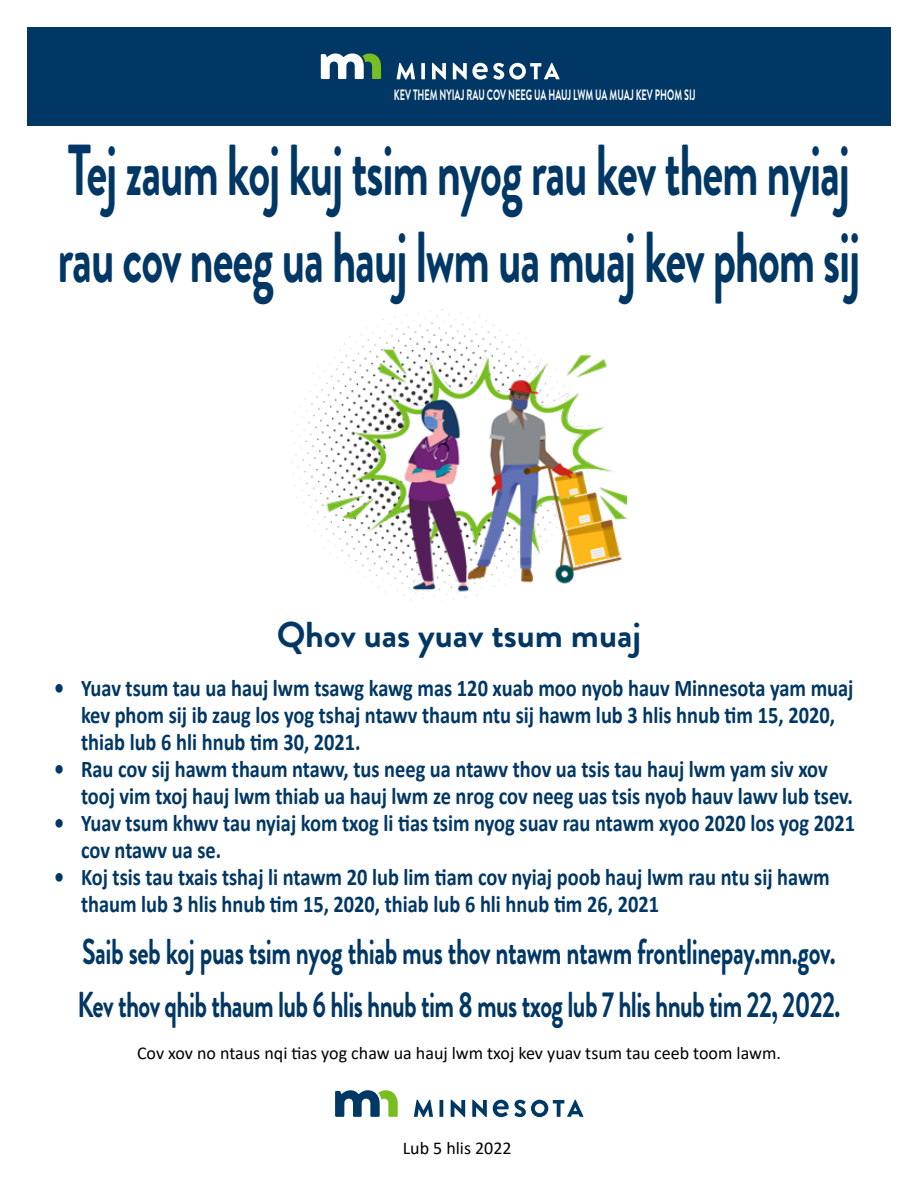
<style>
.page{position:relative;width:918px;height:1188px;background:#fff}
.page>*{position:absolute;margin:0;border:0;box-sizing:border-box;transform-origin:0 0}
.t1{font:700 72px/86.4px "Brandon Grotesque";letter-spacing:-.025em;color:#003764;scale:.65 1}
.t2{font:700 36px "Brandon Grotesque";letter-spacing:-.015em;color:#003764;scale:.7 1}
.t3{font:700 36px "Brandon Grotesque";letter-spacing:-.015em;color:#003764}
.t4{font:700 24px/27px "Calibri";color:#003764;scale:.85 1}
.t5{font:18px "Calibri";color:#000}
.t6{font:700 15px "Brandon Grotesque";color:#fff;scale:.6 1}
</style>
<div class="page">
<div style="left:27px;top:27px;width:864px;height:98px;background:#003764"></div>
<svg style="left:335px;top:1090px;width:63px;height:27px"></svg>
<svg style="left:414px;top:1100px;width:19px;height:17px"></svg>
<hr style="left:440px;top:1100px;width:3px;height:17px;background:#003865">
<svg style="left:451px;top:1100px;width:14px;height:17px"></svg>
<svg style="left:472px;top:1100px;width:15px;height:17px"></svg>
<svg style="left:493px;top:1100px;width:91px;height:17px"></svg>
<img style="left:291px;top:309px;width:336px;height:292px">
<svg style="left:321px;top:53px;width:60px;height:26px"></svg>
<svg style="left:397px;top:63px;width:18px;height:17px"></svg>
<svg style="left:421px;top:63px;width:4px;height:16px"></svg>
<svg style="left:432px;top:63px;width:14px;height:17px"></svg>
<svg style="left:453px;top:63px;width:107px;height:17px"></svg>
<p class="t6" style="left:394px;top:84px;width:504px">KEV THEM NYIAJ RAU COV NEEG UA HAUJ LWM UA MUAJ KEV PHOM SIJ</p>
<h1 class="t1" style="left:57px;top:128px;width:1237px">Tej zaum koj kuj tsim nyog rau kev them nyiaj rau cov neeg ua hauj lwm ua muaj kev phom sij</h1>
<h2 class="t3" style="left:277px;top:610px;width:366px">Qhov uas yuav tsum muaj</h2>
<p class="t4" style="left:81px;top:674px;width:910px;text-indent:-27px">• Yuav tsum tau ua hauj lwm tsawg kawg mas 120 xuab moo nyob hauv Minnesota yam muaj kev phom sij ib zaug los yog tshaj ntawv thaum ntu sij hawm lub 3 hlis hnub tim 15, 2020, thiab lub 6 hli hnub tim 30, 2021.</p>
<p class="t4" style="left:81px;top:755px;width:910px;text-indent:-27px">• Rau cov sij hawm thaum ntawv, tus neeg ua ntawv thov ua tsis tau hauj lwm yam siv xov tooj vim txoj hauj lwm thiab ua hauj lwm ze nrog cov neeg uas tsis nyob hauv lawv lub tsev.</p>
<p class="t4" style="left:81px;top:809px;width:912px;text-indent:-27px">• Yuav tsum khwv tau nyiaj kom txog li tias tsim nyog suav rau ntawm xyoo 2020 los yog 2021 cov ntawv ua se.</p>
<p class="t4" style="left:81px;top:863px;width:883px;text-indent:-27px">• Koj tsis tau txais tshaj li ntawm 20 lub lim tiam cov nyiaj poob hauj lwm rau ntu sij hawm thaum lub 3 hlis hnub tim 15, 2020, thiab lub 6 hli hnub tim 26, 2021</p>
<h2 class="t2" style="left:82px;top:927px;width:1078px">Saib seb koj puas tsim nyog thiab mus thov ntawm ntawm frontlinepay.mn.gov.</h2>
<h2 class="t2" style="left:77px;top:980px;width:1092px">Kev thov qhib thaum lub 6 hlis hnub tim 8 mus txog lub 7 hlis hnub tim 22, 2022.</h2>
<p class="t5" style="left:137px;top:1041px;width:645px">Cov xov no ntaus nqi tias yog chaw ua hauj lwm txoj kev yuav tsum tau ceeb toom lawm.</p>
<p class="t5" style="left:403px;top:1135px;width:111px">Lub 5 hlis 2022</p>
</div>
